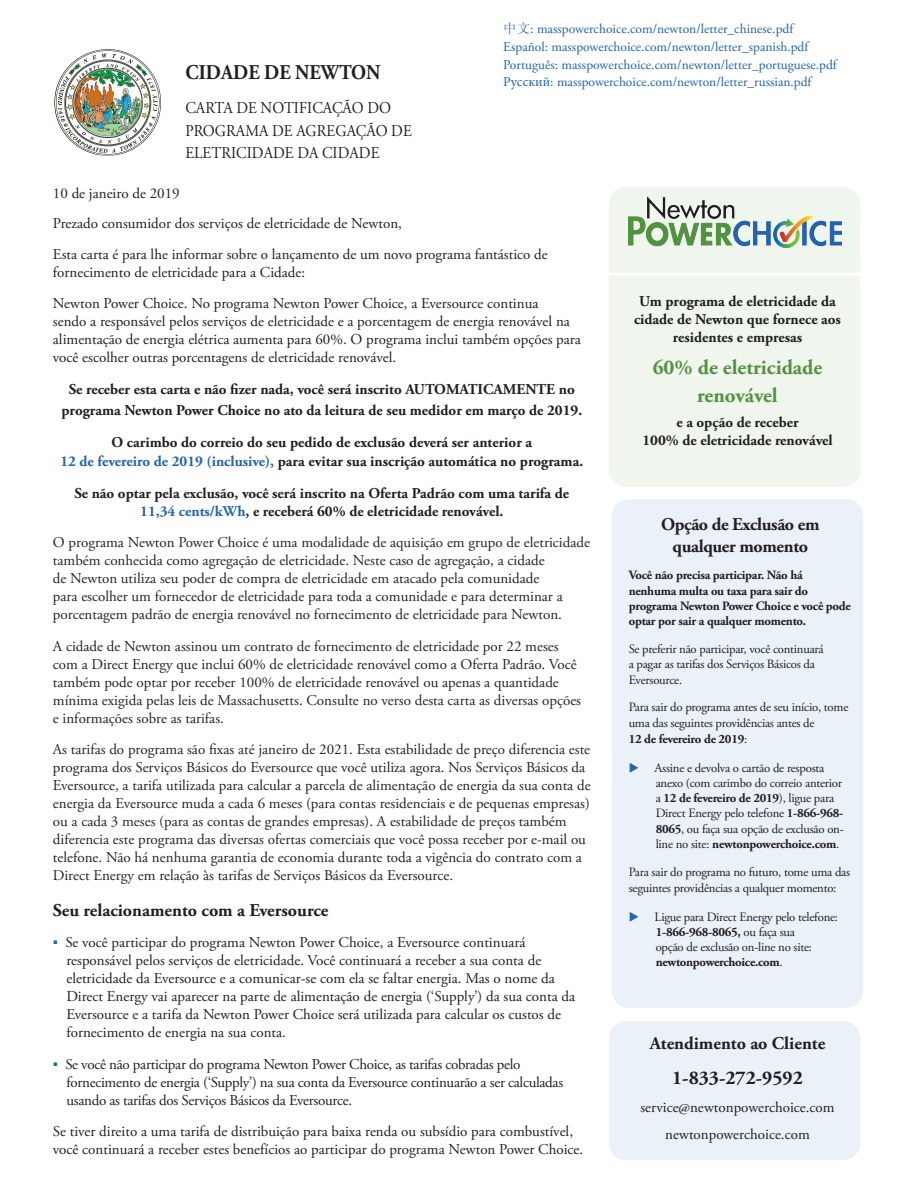
<style>
.page{position:relative;width:918px;height:1188px;background:#fff}
.page>*{position:absolute;margin:0;border:0;box-sizing:border-box;transform-origin:0 0}
.t1{font:700 21px/28.8px "Adobe Garamond Pro";color:#539241;text-align:center}
.t2{font:700 21px "Adobe Garamond Pro";letter-spacing:.005em;color:#231f20;scale:.91 1}
.t3{font:700 19.5px "Adobe Garamond Pro";color:#231f20}
.t4{font:700 18px "Adobe Garamond Pro";color:#231f20}
.t5{font:700 18px/21.6px "Adobe Garamond Pro";letter-spacing:-.02em;color:#231f20;text-align:center}
.t6{font:16.5px/22.5px "Adobe Garamond Pro";letter-spacing:.005em;color:#231f20;scale:.91 1}
.t7{font:15px/18px "Adobe Garamond Pro";color:#262324}
.t8{font:15px/18px "Adobe Garamond Pro";color:#231f20}
.t9{font:700 15px/18px "Adobe Garamond Pro";color:#231f20;text-align:center}
.t10{font:15px/18px "Adobe Garamond Pro";letter-spacing:-.02em;color:#231f20}
.t11{font:13.5px/17.7px "Adobe Garamond Pro";color:#2463b0}
.t12{font:12.75px/15.3px "Adobe Garamond Pro";letter-spacing:-.02em;color:#231f20}
.t13{font:700 12.75px/15.3px "Adobe Garamond Pro";letter-spacing:-.02em;color:#231f20}
.s1{font-family:"Sim Sun"}
.s2{font-family:"Minion Pro"}
.s3{color:#2463b0}
.s4{font-family:"Calibri";color:#2463b0}
.s5{font-weight:700}
</style>
<div class="page">
<div style="left:609px;top:187px;width:251px;height:300px;background:#f0f6ee;border-radius:18px"></div>
<div style="left:612px;top:499px;width:251px;height:509px;background:#eaf1f9;border-radius:18px"></div>
<hr style="left:603px;top:273px;width:263px;height:3px;background:#fff">
<div style="left:609px;top:1021px;width:251px;height:139px;background:#eaf1f9;border-radius:18px"></div>
<img style="left:628px;top:197px;width:214px;height:50px">
<img style="left:53px;top:49px;width:110px;height:107px">
<h1 class="t2" style="left:185px;top:60px;width:216px">CIDADE DE NEWTON</h1>
<p class="t6" style="left:185px;top:98px;width:250px">CARTA DE NOTIFICAÇÃO DO<br>PROGRAMA DE AGREGAÇÃO DE<br>ELETRICIDADE DA CIDADE</p>
<p class="t11" style="left:503px;top:21px;width:335px"><span class="s1">中文</span>: masspowerchoice.com/newton/letter_chinese.pdf Español: masspowerchoice.com/newton/letter_spanish.pdf Português: masspowerchoice.com/newton/letter_portuguese.pdf <span class="s2">Pусский</span>: masspowerchoice.com/newton/letter_russian.pdf</p>
<p class="t8" style="left:53px;top:178px;width:496px;line-height:30.5px">10 de janeiro de 2019<br>Prezado consumidor dos serviços de eletricidade de Newton,<br>Esta carta é para lhe informar sobre o lançamento de um novo programa fantástico de</p>
<p class="t8" style="left:53px;top:257px;width:487px;line-height:31.5px">fornecimento de eletricidade para a Cidade:<br>Newton Power Choice. No programa Newton Power Choice, a Eversource continua</p>
<p class="t8" style="left:53px;top:313px;width:530px">sendo a responsável pelos serviços de eletricidade e a porcentagem de energia renovável na alimentação de energia elétrica aumenta para 60%. O programa inclui também opções para você escolher outras porcentagens de eletricidade renovável.</p>
<p class="t9" style="left:61px;top:378px;width:522px;line-height:21.6px">Se receber esta carta e não fizer nada, você será inscrito AUTOMATICAMENTE no programa Newton Power Choice no ato da leitura de seu medidor em março de 2019.</p>
<p class="t9" style="left:60px;top:432px;width:524px;line-height:19.8px">O carimbo do correio do seu pedido de exclusão deverá ser anterior a<br><span class="s3">12 de fevereiro de 2019 (inclusive),</span> para evitar sua inscrição automática no programa.</p>
<p class="t9" style="left:74px;top:484px;width:496px">Se não optar pela exclusão, você será inscrito na Oferta Padrão com uma tarifa de<br><span class="s3">11,34 cents/kWh</span>, e receberá 60% de eletricidade renovável.</p>
<p class="t7" style="left:53px;top:534px;width:539px">O programa Newton Power Choice é uma modalidade de aquisição em grupo de eletricidade também conhecida como agregação de eletricidade. Neste caso de agregação, a cidade<br>de Newton utiliza seu poder de compra de eletricidade em atacado pela comunidade<br>para escolher um fornecedor de eletricidade para toda a comunidade e para determinar a porcentagem padrão de energia renovável no fornecimento de eletricidade para Newton.</p>
<p class="t7" style="left:53px;top:638px;width:530px">A cidade de Newton assinou um contrato de fornecimento de eletricidade por 22 meses com a Direct Energy que inclui 60% de eletricidade renovável como a Oferta Padrão. Você também pode optar por receber 100% de eletricidade renovável ou apenas a quantidade mínima exigida pelas leis de Massachusetts. Consulte no verso desta carta as diversas opções e informações sobre as tarifas.</p>
<p class="t7" style="left:53px;top:741px;width:539px">As tarifas do programa são fixas até janeiro de 2021. Esta estabilidade de preço diferencia este programa dos Serviços Básicos do Eversource que você utiliza agora. Nos Serviços Básicos da Eversource, a tarifa utilizada para calcular a parcela de alimentação de energia da sua conta de energia da Eversource muda a cada 6 meses (para contas residenciais e de pequenas empresas) ou a cada 3 meses (para as contas de grandes empresas). A estabilidade de preços também diferencia este programa das diversas ofertas comerciais que você possa receber por e-mail ou telefone. Não há nenhuma garantia de economia durante toda a vigência do contrato com a Direct Energy em relação às tarifas de Serviços Básicos da Eversource.</p>
<p class="t4" style="left:53px;top:899px;width:277px">Seu relacionamento com a Eversource</p>
<p class="t8" style="left:66px;top:934px;width:510px;text-indent:-14px"><span class="s4">▪</span> Se você participar do programa Newton Power Choice, a Eversource continuará responsável pelos serviços de eletricidade. Você continuará a receber a sua conta de eletricidade da Eversource e a comunicar-se com ela se faltar energia. Mas o nome da Direct Energy vai aparecer na parte de alimentação de energia (‘Supply’) da sua conta da Eversource e a tarifa da Newton Power Choice será utilizada para calcular os custos de fornecimento de energia na sua conta.</p>
<p class="t10" style="left:66px;top:1055px;width:498px;text-indent:-14px"><span class="s4">▪</span> Se você não participar do programa Newton Power Choice, as tarifas cobradas pelo fornecimento de energia (‘Supply’) na sua conta da Eversource continuarão a ser calculadas usando as tarifas dos Serviços Básicos da Eversource.</p>
<p class="t8" style="left:53px;top:1123px;width:532px">Se tiver direito a uma tarifa de distribuição para baixa renda ou subsídio para combustível, você continuará a receber estes benefícios ao participar do programa Newton Power Choice.</p>
<p class="t9" style="left:634px;top:292px;width:209px">Um programa de eletricidade da cidade de Newton que fornece aos residentes e empresas</p>
<h1 class="t1" style="left:653px;top:353px;width:171px">60% de eletricidade renovável</h1>
<p class="t9" style="left:642px;top:414px;width:192px">e a opção de receber<br>100% de eletricidade renovável</p>
<p class="t5" style="left:661px;top:514px;width:160px">Opção de Exclusão em qualquer momento</p>
<p class="t13" style="left:629px;top:568px;width:224px">Você não precisa participar. Não há nenhuma multa ou taxa para sair do programa Newton Power Choice e você pode optar por sair a qualquer momento.</p>
<p class="t12" style="left:629px;top:642px;width:197px">Se preferir não participar, você continuará a pagar as tarifas dos Serviços Básicos da<br>Eversource.</p>
<p class="t12" style="left:629px;top:700px;width:221px;line-height:15.8px">Para sair do programa antes de seu início, tome uma das seguintes providências antes de<br><span class="s5">12 de fevereiro de 2019</span>:</p>
<p class="t12" style="left:656px;top:760px;width:190px;text-indent:-27px"><span class="s3">◆</span> Assine e devolva o cartão de resposta anexo (com carimbo do correio anterior a <span class="s5">12 de fevereiro de 2019</span>), ligue para Direct Energy pelo telefone <span class="s5">1-866-968- 8065</span>, ou faça sua opção de exclusão on&shy;line no site: <span class="s5">newtonpowerchoice.com</span>.</p>
<p class="t12" style="left:629px;top:864px;width:223px;line-height:16.2px">Para sair do programa no futuro, tome uma das seguintes providências a qualquer momento:</p>
<p class="t12" style="left:656px;top:909px;width:184px;text-indent:-27px"><span class="s3">◆</span> Ligue para Direct Energy pelo telefone:<br><span class="s5">1-866-968-8065,</span> ou faça sua<br>opção de exclusão on-line no site: <span class="s5">newtonpowerchoice.com</span>.</p>
<p class="t4" style="left:650px;top:1033px;width:177px">Atendimento ao Cliente</p>
<h2 class="t3" style="left:672px;top:1066px;width:132px">1-833-272-9592</h2>
<p class="t8" style="left:640px;top:1094px;width:196px;line-height:27.8px;text-align:center">service@newtonpowerchoice.com newtonpowerchoice.com</p>
</div>
